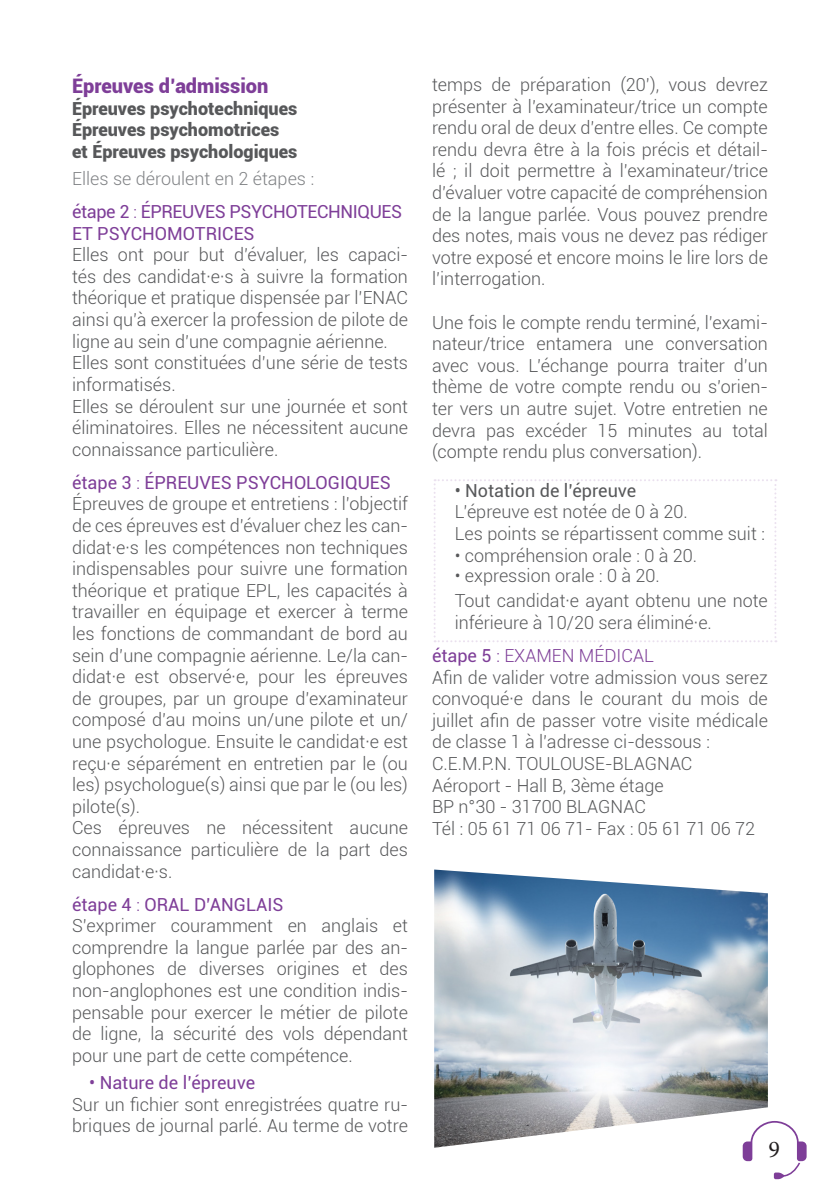
<style>
.page{position:relative;width:840px;height:1191px;background:#fff}
.page>*{position:absolute;margin:0;border:0;box-sizing:border-box;transform-origin:0 0}
.t1{font:24px "Minion Pro";color:#231f20}
.t2{font:900 20px "Roboto";color:#7e3e98}
.t3{font:300 18px/21.6px "Roboto";color:#57585a;text-align:justify}
.t4{font:900 18px/21.6px "Roboto";color:#57585a}
.t5{font:18px "Roboto";color:#7e3e98}
.t6{font:18px/21.6px "Roboto";letter-spacing:-.02em;color:#7e3e98}
.t7{font:300 18px "Roboto";color:#808285}
.t8{font:18px "Roboto";color:#57585a}
.t9{font:300 18px "Roboto";color:#7e3e98}
.s1{font-weight:300}
.s2{font-weight:400}
</style>
<div class="page">
<img style="left:434px;top:869px;width:333px;height:278px">
<svg style="left:434px;top:479px;width:342px;height:163px"></svg>
<svg style="left:738px;top:1120px;width:69px;height:60px"></svg>
<p class="t2" style="left:72px;top:72px;width:198px">Épreuves d’admission</p>
<p class="t4" style="left:72px;top:97px;width:227px">Épreuves psychotechniques<br>Épreuves psychomotrices et Épreuves psychologiques</p>
<p class="t7" style="left:72px;top:166px;width:243px">Elles se déroulent en 2 étapes :</p>
<p class="t6" style="left:72px;top:200px;width:331px">étape 2 <span class="s1">:</span> ÉPREUVES PSYCHOTECHNIQUES<br>ET PSYCHOMOTRICES</p>
<p class="t3" style="left:72px;top:243px;width:337px">Elles ont pour but d’évaluer, les capaci&shy;tés des candidat·e·s à suivre la formation théorique et pratique dispensée par l’ENAC ainsi qu’à exercer la profession de pilote de ligne au sein d’une compagnie aérienne.</p>
<p class="t3" style="left:72px;top:351px;width:337px">Elles sont constituées d’une série de tests informatisés.</p>
<p class="t3" style="left:72px;top:395px;width:337px">Elles se déroulent sur une journée et sont éliminatoires. Elles ne nécessitent aucune connaissance particulière.</p>
<p class="t5" style="left:72px;top:469px;width:320px">étape 3 <span class="s1">:</span> ÉPREUVES PSYCHOLOGIQUES</p>
<p class="t3" style="left:72px;top:492px;width:337px">Épreuves de groupe et entretiens : l’objectif de ces épreuves est d’évaluer chez les can&shy;didat·e·s les compétences non techniques indispensables pour suivre une formation théorique et pratique EPL, les capacités à travailler en équipage et exercer à terme les fonctions de commandant de bord au sein d’une compagnie aérienne. Le/la can&shy;didat·e est observé·e, pour les épreuves de groupes, par un groupe d’examinateur composé d’au moins un/une pilote et un/ une psychologue. Ensuite le candidat·e est reçu·e séparément en entretien par le (ou les) psychologue(s) ainsi que par le (ou les) pilote(s).</p>
<p class="t3" style="left:72px;top:816px;width:337px">Ces épreuves ne nécessitent aucune connaissance particulière de la part des candidat·e·s.</p>
<p class="t5" style="left:72px;top:891px;width:213px">étape 4 <span class="s1">:</span> ORAL D’ANGLAIS</p>
<p class="t3" style="left:72px;top:914px;width:337px">S’exprimer couramment en anglais et comprendre la langue parlée par des an&shy;glophones de diverses origines et des non-anglophones est une condition indis&shy;pensable pour exercer le métier de pilote de ligne, la sécurité des vols dépendant pour une part de cette compétence.</p>
<p class="t5" style="left:89px;top:1070px;width:167px">• Nature de l’épreuve</p>
<p class="t3" style="left:72px;top:1093px;width:337px">Sur un fichier sont enregistrées quatre ru&shy;briques de journal parlé. Au terme de votre</p>
<p class="t3" style="left:432px;top:73px;width:337px">temps de préparation (20’), vous devrez présenter à l’examinateur/trice un compte rendu oral de deux d’entre elles. Ce compte rendu devra être à la fois précis et détail&shy;lé ; il doit permettre à l’examinateur/trice d’évaluer votre capacité de compréhension de la langue parlée. Vous pouvez prendre des notes, mais vous ne devez pas rédiger votre exposé et encore moins le lire lors de l’interrogation.</p>
<p class="t3" style="left:432px;top:311px;width:337px">Une fois le compte rendu terminé, l’exami&shy;nateur/trice entamera une conversation avec vous. L’échange pourra traiter d’un thème de votre compte rendu ou s’orien&shy;ter vers un autre sujet. Votre entretien ne devra pas excéder 15 minutes au total (compte rendu plus conversation).</p>
<p class="t8" style="left:454px;top:478px;width:183px">• Notation de l’épreuve</p>
<p class="t3" style="left:454px;top:500px;width:234px">L’épreuve est notée de 0 à 20.</p>
<p class="t3" style="left:454px;top:522px;width:312px">Les points se répartissent comme suit :</p>
<p class="t3" style="left:454px;top:544px;width:244px">• compréhension orale : 0 à 20.</p>
<p class="t3" style="left:454px;top:564px;width:206px">• expression orale : 0 à 20.</p>
<p class="t3" style="left:454px;top:589px;width:314px">Tout candidat·e ayant obtenu une note inférieure à 10/20 sera éliminé·e.</p>
<p class="t9" style="left:432px;top:643px;width:223px"><span class="s2">étape 5</span> : EXAMEN MÉDICAL</p>
<p class="t3" style="left:432px;top:665px;width:337px">Afin de valider votre admission vous serez convoqué·e dans le courant du mois de juillet afin de passer votre visite médicale de classe 1 à l’adresse ci-dessous :</p>
<p class="t3" style="left:432px;top:752px;width:262px">C.E.M.P.N. TOULOUSE-BLAGNAC</p>
<p class="t3" style="left:432px;top:773px;width:233px">Aéroport - Hall B, 3ème étage</p>
<p class="t3" style="left:432px;top:795px;width:215px">BP n°30 - 31700 BLAGNAC</p>
<p class="t3" style="left:432px;top:817px;width:324px">Tél : 05 61 71 06 71- Fax : 05 61 71 06 72</p>
<p class="t1" style="left:768px;top:1132px;width:13px">9</p>
</div>
